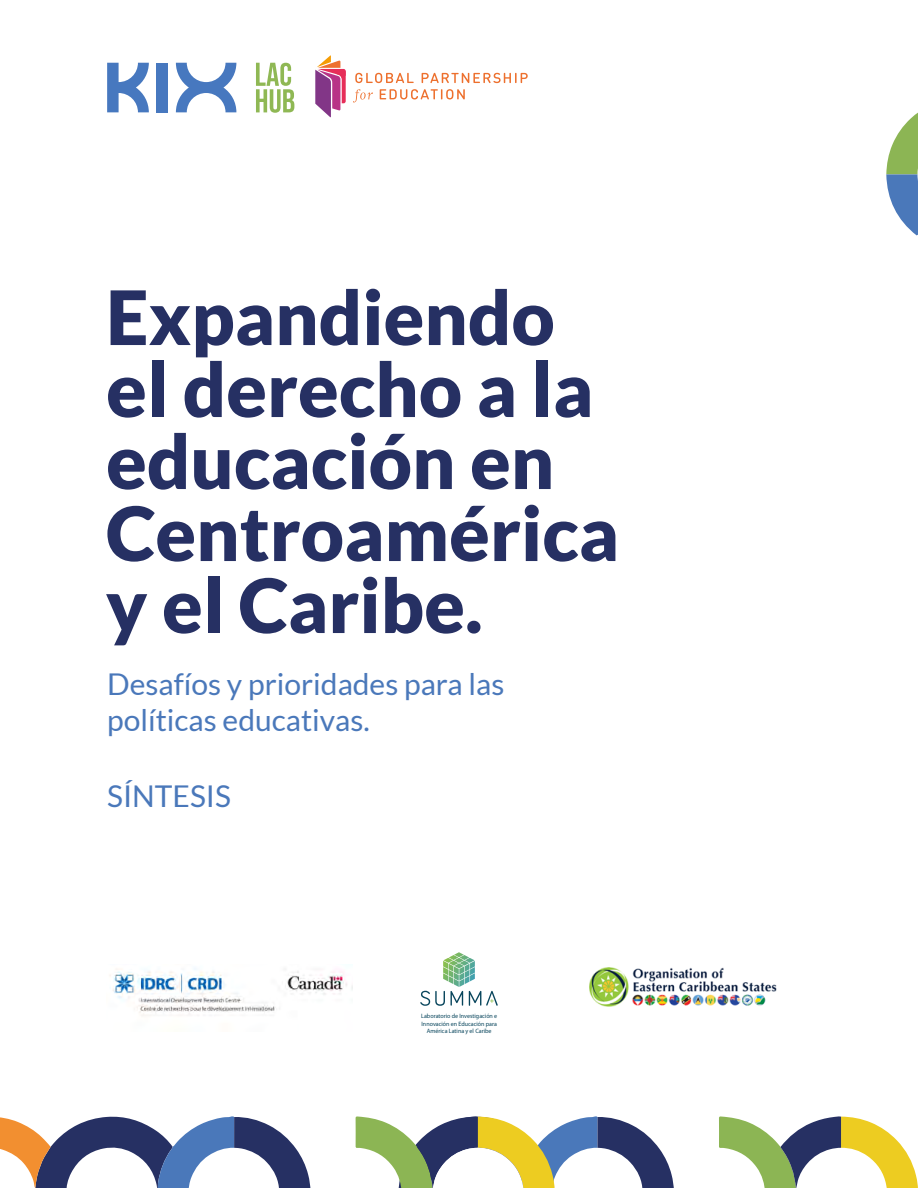
<style>
.page{position:relative;width:918px;height:1188px;background:#fff}
.page>*{position:absolute;margin:0;border:0;box-sizing:border-box;transform-origin:0 0}
.t1{font:900 75px/72px "Lato";color:#263063}
.t2{font:30px/36px "Lato";color:#4a78ba}
.t3{font:6.3px/7.5px "Myriad Pro";color:#08455c;text-align:center;scale:.96 1}
</style>
<div class="page">
<svg style="left:719px;top:1116px;width:199px;height:72px"></svg>
<svg style="left:0;top:1116px;width:311px;height:72px"></svg>
<svg style="left:356px;top:1116px;width:318px;height:72px"></svg>
<svg style="left:886px;top:112px;width:32px;height:123px"></svg>
<svg style="left:256px;top:63px;width:38px;height:50px"></svg>
<div style="left:157px;top:63px;width:11px;height:49px;background:#4778bf"></div>
<svg style="left:176px;top:63px;width:60px;height:49px"></svg>
<svg style="left:107px;top:63px;width:42px;height:49px"></svg>
<svg style="left:355px;top:73px;width:59px;height:10px"></svg>
<svg style="left:422px;top:73px;width:106px;height:10px"></svg>
<svg style="left:353px;top:89px;width:20px;height:13px"></svg>
<svg style="left:380px;top:89px;width:85px;height:10px"></svg>
<svg style="left:315px;top:55px;width:31px;height:63px"></svg>
<svg style="left:420px;top:952px;width:78px;height:54px"></svg>
<img style="left:590px;top:967px;width:187px;height:39px">
<img style="left:110px;top:968px;width:243px;height:48px">
<h1 class="t1" style="left:106px;top:280px;width:515px">Expandiendo el derecho a la educación en<br>Centroamérica y el Caribe.</h1>
<h2 class="t2" style="left:107px;top:666px;width:399px">Desafíos y prioridades para las políticas educativas.</h2>
<h2 class="t2" style="left:107px;top:778px;width:125px">SÍNTESIS</h2>
<p class="t3" style="left:421px;top:1012px;width:81px">Laboratorio de Investigación e<br>Innovación en Educación para<br>América Latina y el Caribe</p>
</div>
